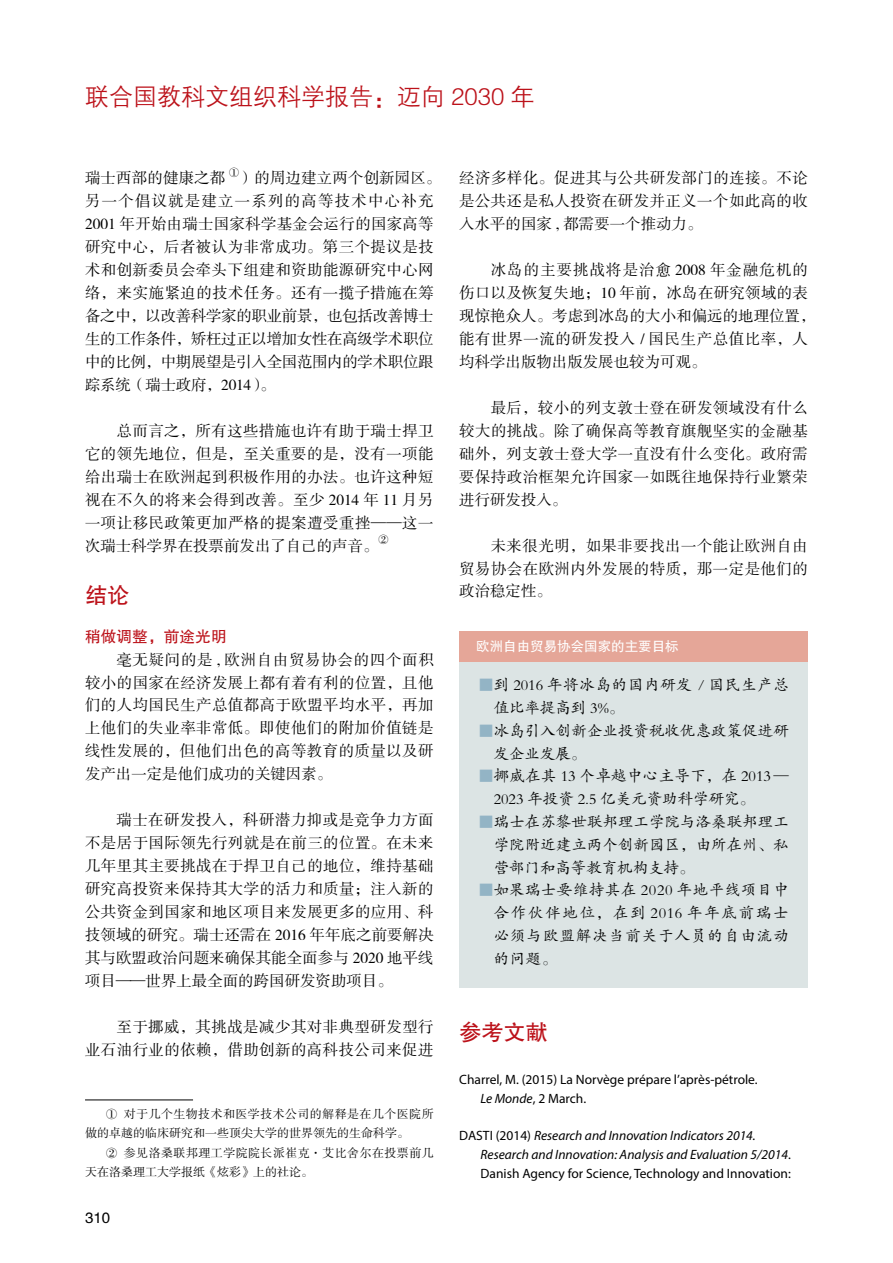
<style>
.page{position:relative;width:893px;height:1263px;background:#fff}
.page>*{position:absolute;margin:0;border:0;box-sizing:border-box;transform-origin:0 0}
.t1{font:24px "FZZDXK GBK1 0";color:#bc121a}
.t2{font:22.5px "FZHTK GBK1 0";letter-spacing:-.02em;color:#bc121a}
.t3{font:15.75px "FZHTK GBK1 0";color:#bc121a}
.t4{font:15.45px/23px "FZSSK GBK1 0";letter-spacing:.025em;color:#000;text-align:justify}
.t5{font:15.45px/22.8px "FZKTK GBK1 0";letter-spacing:.005em;color:#000}
.t6{font:15.45px/22.8px "FZKTK GBK1 0";letter-spacing:.045em;color:#000}
.t7{font:15px "FZHTK GBK1 0";color:#000}
.t8{font:italic 13.5px/18.8px "Myriad Pro";color:#000}
.t9{font:13.5px/18.8px "Myriad Pro";color:#000}
.t10{font:13.5px "FZHTK GBK1 0";color:#fff}
.t11{font:12px/19.5px "FZSSK GBK1 0";color:#000}
.t12{font:12px/19.5px "FZSSK GBK1 0";letter-spacing:.035em;color:#000}
.t13{font:10.8px "yuanquanshuzi new";color:#000}
.s1{font-family:"yuanquanshuzi new"}
.s2{color:#93b4c5}
.s3{font-style:italic}
.s4{font-style:normal}
</style>
<div class="page">
<hr style="left:85px;top:1099px;width:108px;height:1px;background:#000">
<div style="left:459px;top:631px;width:349px;height:356px;background:#dce4e4"></div>
<div style="left:459px;top:631px;width:349px;height:31px;background:#e5a698"></div>
<h1 class="t1" style="left:85px;top:84px;width:451px">联合国教科文组织科学报告：迈向 2030 年</h1>
<p class="t4" style="left:85px;top:167px;width:142px">瑞士西部的健康之都</p>
<p class="t13" style="left:229px;top:167px;width:12px">A</p>
<p class="t4" style="left:85px;top:167px;width:358px;text-align:left;text-indent:154px">）的周边建立两个创新园区。另一个倡议就是建立一系列的高等技术中心补充<br>2001 年开始由瑞士国家科学基金会运行的国家高等研究中心，后者被认为非常成功。第三个提议是技术和创新委员会牵头下组建和资助能源研究中心网络，来实施紧迫的技术任务。还有一揽子措施在筹备之中，以改善科学家的职业前景，也包括改善博士生的工作条件，矫枉过正以增加女性在高级学术职位中的比例，中期展望是引入全国范围内的学术职位跟踪系统（瑞士政府，2014）。</p>
<p class="t4" style="left:85px;top:420px;width:350px;text-indent:31px">总而言之，所有这些措施也许有助于瑞士捍卫它的领先地位，但是，至关重要的是，没有一项能给出瑞士在欧洲起到积极作用的办法。也许这种短视在不久的将来会得到改善。至少 2014 年 11 月另一项让移民政策更加严格的提案遭受重挫——这一次瑞士科学界在投票前发出了自己的声音。</p>
<p class="t13" style="left:378px;top:535px;width:12px">B</p>
<h2 class="t2" style="left:85px;top:582px;width:46px">结论</h2>
<p class="t3" style="left:85px;top:628px;width:143px">稍做调整，前途光明</p>
<p class="t4" style="left:85px;top:649px;width:350px;text-indent:31px">毫无疑问的是 , 欧洲自由贸易协会的四个面积较小的国家在经济发展上都有着有利的位置，且他们的人均国民生产总值都高于欧盟平均水平，再加上他们的失业率非常低。即使他们的附加价值链是线性发展的，但他们出色的高等教育的质量以及研发产出一定是他们成功的关键因素。</p>
<p class="t4" style="left:85px;top:809px;width:350px;text-indent:31px">瑞士在研发投入，科研潜力抑或是竞争力方面不是居于国际领先行列就是在前三的位置。在未来几年里其主要挑战在于捍卫自己的地位，维持基础研究高投资来保持其大学的活力和质量；注入新的公共资金到国家和地区项目来发展更多的应用、科技领域的研究。瑞士还需在 2016 年年底之前要解决其与欧盟政治问题来确保其能全面参与 2020 地平线项目——世界上最全面的跨国研发资助项目。</p>
<p class="t4" style="left:85px;top:1016px;width:350px;text-align:right">至于挪威，其挑战是减少其对非典型研发型行<br>业石油行业的依赖，借助创新的高科技公司来促进</p>
<p class="t11" style="left:85px;top:1104px;width:350px;text-indent:21px"><span class="s1">A</span> 对于几个生物技术和医学技术公司的解释是在几个医院所做的卓越的临床研究和一些顶尖大学的世界领先的生命科学。</p>
<p class="t12" style="left:85px;top:1143px;width:350px;text-indent:21px"><span class="s1">B</span> 参见洛桑联邦理工学院院长派崔克·艾比舍尔在投票前几天在洛桑理工大学报纸《炫彩》上的社论。</p>
<p class="t7" style="left:85px;top:1209px;width:26px">310</p>
<p class="t4" style="left:459px;top:167px;width:350px">经济多样化。促进其与公共研发部门的连接。不论是公共还是私人投资在研发并正义一个如此高的收入水平的国家 , 都需要一个推动力。</p>
<p class="t4" style="left:459px;top:259px;width:358px;text-align:left;text-indent:31px">冰岛的主要挑战将是治愈 2008 年金融危机的伤口以及恢复失地；10 年前，冰岛在研究领域的表现惊艳众人。考虑到冰岛的大小和偏远的地理位置，能有世界一流的研发投入 / 国民生产总值比率，人均科学出版物出版发展也较为可观。</p>
<p class="t4" style="left:459px;top:397px;width:350px;text-indent:31px">最后，较小的列支敦士登在研发领域没有什么较大的挑战。除了确保高等教育旗舰坚实的金融基础外，列支敦士登大学一直没有什么变化。政府需要保持政治框架允许国家一如既往地保持行业繁荣进行研发投入。</p>
<p class="t4" style="left:459px;top:535px;width:350px;text-indent:31px">未来很光明，如果非要找出一个能让欧洲自由贸易协会在欧洲内外发展的特质，那一定是他们的政治稳定性。</p>
<p class="t10" style="left:476px;top:639px;width:204px">欧洲自由贸易协会国家的主要目标</p>
<p class="t6" style="left:494px;top:674px;width:297px;text-indent:-15px"><span class="s2">■</span>到 2016 年将冰岛的国内研发 / 国民生产总值比率提高到 3%。</p>
<p class="t5" style="left:494px;top:719px;width:297px;text-indent:-15px"><span class="s2">■</span>冰岛引入创新企业投资税收优惠政策促进研发企业发展。</p>
<p class="t5" style="left:494px;top:765px;width:297px;text-indent:-15px"><span class="s2">■</span>挪威在其 13 个卓越中心主导下，在 2013—<br>2023 年投资 2.5 亿美元资助科学研究。</p>
<p class="t5" style="left:494px;top:811px;width:297px;text-align:justify;text-indent:-15px"><span class="s2">■</span>瑞士在苏黎世联邦理工学院与洛桑联邦理工学院附近建立两个创新园区，由所在州、私营部门和高等教育机构支持。</p>
<p class="t5" style="left:494px;top:879px;width:297px;text-align:justify;text-indent:-15px"><span class="s2">■</span>如果瑞士要维持其在 2020 年地平线项目中合作伙伴地位，在到 2016 年年底前瑞士必须与欧盟解决当前关于人员的自由流动的问题。</p>
<h2 class="t2" style="left:459px;top:1019px;width:90px">参考文献</h2>
<p class="t9" style="left:480px;top:1070px;width:279px;text-indent:-21px">Charrel, M. (2015) La Norvège prépare l’après-pétrole.<br><span class="s3">Le Monde</span>, 2 March.</p>
<p class="t8" style="left:480px;top:1126px;width:312px;text-indent:-21px"><span class="s4">DASTI (2014)</span> Research and Innovation Indicators 2014.<br>Research and Innovation: Analysis and Evaluation 5/2014<span class="s4">.<br>Danish Agency for Science, Technology and Innovation:</span></p>
</div>
